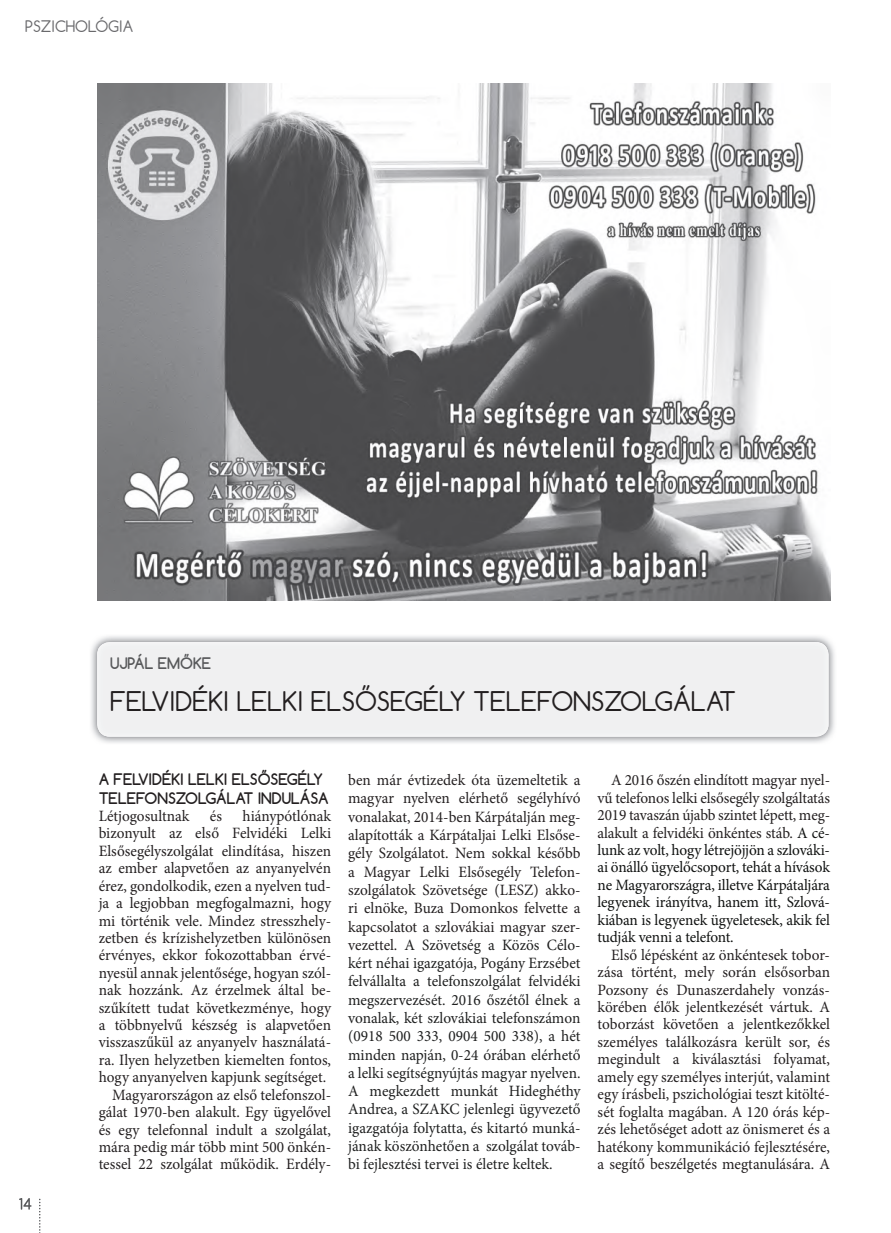
<style>
.page{position:relative;width:891px;height:1233px;background:#fff}
.page>*{position:absolute;margin:0;border:0;box-sizing:border-box;transform-origin:0 0}
.t1{font:25.5px "Comfortaa";color:#231f20}
.t2{font:15.75px/17.4px "Minion Pro";color:#231f20;text-align:justify}
.t3{font:15.75px/18.3px "Minion Pro";color:#1f2020;text-align:justify}
.t4{font:15.75px/17.4px "Minion Pro";letter-spacing:-.01em;color:#0f1110;text-align:justify}
.t5{font:700 15px/18.1px "Comfortaa";color:#231f20}
.t6{font:15px "Comfortaa";color:#69696c}
.t7{font:700 15px "Comfortaa";color:#57585a}
.s1{color:#231f20}
</style>
<div class="page">
<img style="left:97px;top:83px;width:733px;height:517px">
<svg style="left:19px;top:1198px;width:13px;height:11px"></svg>
<svg style="left:39px;top:1198px;width:1px;height:35px"></svg>
<img style="left:91px;top:636px;width:744px;height:107px">
<div style="left:97px;top:642px;width:732px;height:94px;background:#f0f0f1;border-radius:13px"></div>
<p class="t6" style="left:25px;top:21px;width:110px">PSZICHOLÓGIA</p>
<p class="t7" style="left:110px;top:653px;width:103px">UJPÁL EMŐKE</p>
<h1 class="t1" style="left:110px;top:691px;width:628px">FELVIDÉKI LELKI ELSŐSEGÉLY TELEFONSZOLGÁLAT</h1>
<p class="t5" style="left:99px;top:770px;width:232px">A FELVIDÉKI LELKI ELSŐSEGÉLY<br>TELEFONSZOLGÁLAT INDULÁSA</p>
<p class="t2" style="left:99px;top:808px;width:92px">Létjogosultnak</p>
<p class="t2" style="left:210px;top:808px;width:14px">és</p>
<p class="t2" style="left:243px;top:808px;width:90px">hiánypótlónak</p>
<p class="t2" style="left:99px;top:825px;width:234px">bizonyult az első Felvidéki Lelki</p>
<p class="t2" style="left:99px;top:843px;width:234px">Elsősegélyszolgálat elindítása, hiszen</p>
<p class="t2" style="left:99px;top:860px;width:234px">az ember alapvetően az anyanyelvén</p>
<p class="t2" style="left:99px;top:878px;width:234px">érez, gondolkodik, ezen a nyelven tud-</p>
<p class="t2" style="left:99px;top:895px;width:234px">ja a legjobban megfogalmazni, hogy</p>
<p class="t2" style="left:99px;top:913px;width:234px">mi történik vele. Mindez stresszhely-</p>
<p class="t2" style="left:99px;top:930px;width:234px">zetben és krízishelyzetben különösen</p>
<p class="t2" style="left:99px;top:947px;width:234px">érvényes, ekkor fokozottabban érvé-</p>
<p class="t2" style="left:99px;top:965px;width:234px">nyesül annak jelentősége, hogyan szól-</p>
<p class="t2" style="left:99px;top:982px;width:234px">nak hozzánk. Az érzelmek által be-</p>
<p class="t2" style="left:99px;top:1000px;width:234px">szűkített tudat következménye, hogy</p>
<p class="t2" style="left:99px;top:1017px;width:234px">a többnyelvű készség is alapvetően</p>
<p class="t2" style="left:99px;top:1034px;width:234px">visszaszűkül az anyanyelv használatá-</p>
<p class="t2" style="left:99px;top:1052px;width:234px">ra. Ilyen helyzetben kiemelten fontos,</p>
<p class="t2" style="left:99px;top:1069px;width:229px">hogy anyanyelven kapjunk segítséget.</p>
<p class="t2" style="left:112px;top:1087px;width:220px">Magyarországon az első telefonszol-</p>
<p class="t2" style="left:99px;top:1104px;width:234px">gálat 1970-ben alakult. Egy ügyelővel</p>
<p class="t2" style="left:99px;top:1121px;width:234px">és egy telefonnal indult a szolgálat,</p>
<p class="t2" style="left:99px;top:1139px;width:234px">mára pedig már több mint 500 önkén-</p>
<p class="t2" style="left:99px;top:1156px;width:234px">tessel 22 szolgálat működik. Erdély-</p>
<p class="t3" style="left:348px;top:772px;width:234px"><span class="s1">ben már évtizedek óta üzemeltetik a magyar nyelven elérhető segélyhívó vonalakat, 2014-ben Kárpátalján meg&shy;alapították a Kárpátaljai Lelki Elsőse&shy;gély Szolgálatot. Nem sokkal később a Magyar Lelki Elsősegély Telefon&shy;szolgálatok Szövetsége (LESZ) akko&shy;ri elnöke, Buza Domonkos felvette a kapcsolatot a szlovákiai magyar szer&shy;vezettel.</span> A Szövetség a Közös Célo&shy;kért néhai igazgatója, Pogány Erzsébet felvállalta a telefonszolgálat felvidéki megszervezését. 2016 őszétől élnek a vonalak, két szlovákiai telefonszámon (0918 500 333, 0904 500 338), a hét minden napján, 0-24 órában elérhető a lelki segítségnyújtás magyar nyelven.<br>A megkezdett munkát Hideghéthy Andrea, a SZAKC jelenlegi ügyvezető igazgatója folytatta, és kitartó munká&shy;jának köszönhetően a szolgálat továb&shy;bi fejlesztési tervei is életre keltek.</p>
<p class="t4" style="left:598px;top:772px;width:234px;text-indent:14px"><span class="s1">A 2016 őszén elindított magyar nyel&shy;vű telefonos lelki elsősegély szolgáltatás 2019 tavaszán újabb szintet lépett, meg&shy;alakult a felvidéki önkéntes stáb.</span> A cé&shy;lunk az volt, hogy létrejöjjön a szlováki&shy;ai önálló ügyelőcsoport, tehát a hívások ne Magyarországra, illetve Kárpátaljára legyenek irányítva, hanem itt, Szlová&shy;kiában is legyenek ügyeletesek, akik fel tudják venni a telefont.</p>
<p class="t2" style="left:598px;top:947px;width:234px;text-indent:14px">Első lépésként az önkéntesek tobor&shy;zása történt, mely során elsősorban Pozsony és Dunaszerdahely vonzás&shy;körében élők jelentkezését vártuk. A toborzást követően a jelentkezőkkel személyes találkozásra került sor, és megindult a kiválasztási folyamat, amely egy személyes interjút, valamint egy írásbeli, pszichológiai teszt kitölté&shy;sét foglalta magában. A 120 órás kép&shy;zés lehetőséget adott az önismeret és a hatékony kommunikáció fejlesztésére, a segítő beszélgetés megtanulására. A</p>
</div>
